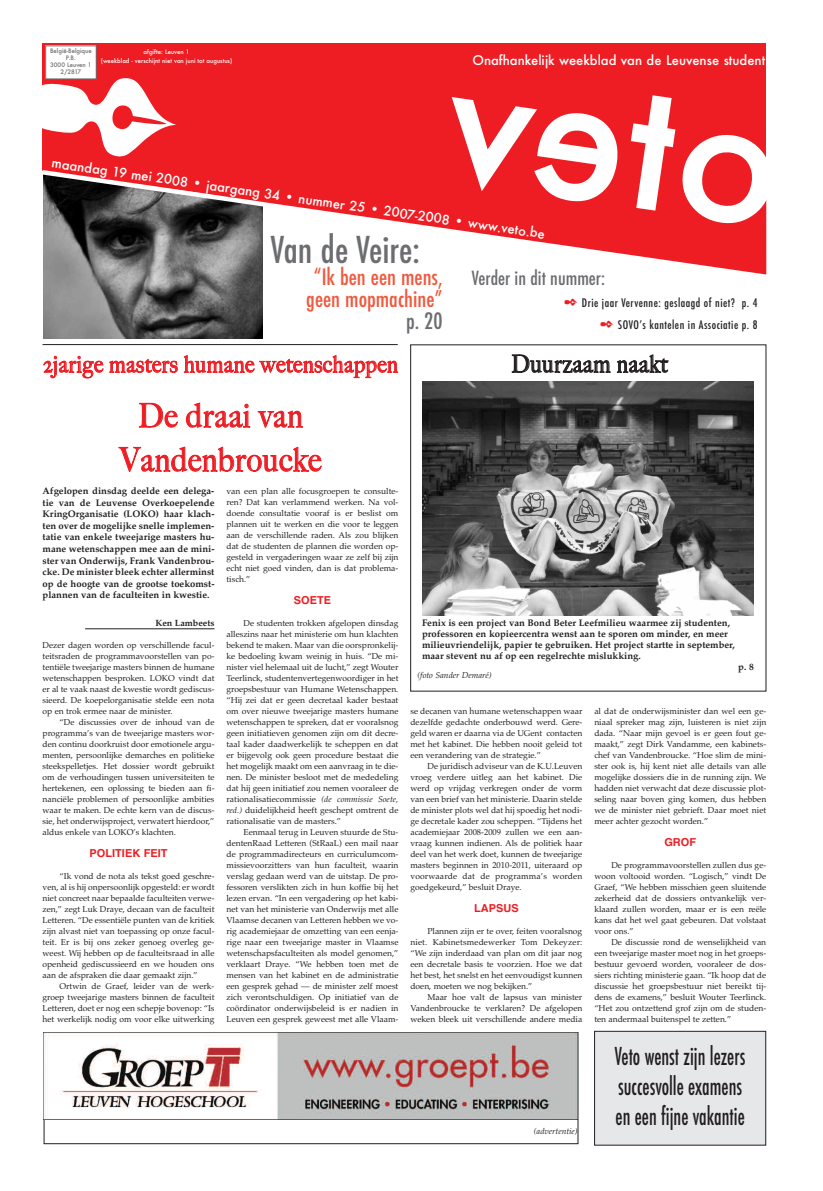
<style>
.page{position:relative;width:823px;height:1191px;background:#fff}
.page>*{position:absolute;margin:0;border:0;box-sizing:border-box;transform-origin:0 0}
.t1{font:500 condensed 36px "Futura";color:#6c6d70}
.t2{font:500 33px/44px "Big Caslon";letter-spacing:.03em;color:#ee1d23;text-align:center;scale:.9 1}
.t3{font:500 condensed 24px/30px "Futura";color:#231f20;scale:.8 1}
.t4{font:500 24px "Big Caslon";letter-spacing:.03em;color:#231f20;scale:.9 1}
.t5{font:500 23px "Big Caslon";letter-spacing:.03em;color:#ee1d23;scale:.9 1}
.t6{font:500 condensed 22px/22px "Futura";color:#f0593e;text-align:center}
.t7{font:500 condensed 22px "Futura";color:#6c6d70}
.t8{font:500 condensed 19px "Futura";color:#6c6d70}
.t9{font:500 13px "Futura";color:#fff}
.t10{font:500 condensed 11.5px/22px "Futura";letter-spacing:.04em;color:#231f20;text-align:right}
.t11{font:700 11px "Helvetica";color:#ee1d23}
.t12{font:700 9.5px/11.6px "Palatino";color:#231f20}
.t13{font:700 9px "Palatino";color:#231f20}
.t14{font:8.5px/11px "Palatino";color:#231f20;text-align:justify}
.t15{font:italic 8.5px "Palatino";color:#231f20}
.t16{font:500 6px/9px "Futura";color:#fff;text-align:center}
.t17{font:500 6px/7px "Futura";color:#6c6d70;text-align:center}
.s1{color:#ee1d23}
.s2{font-style:italic}
</style>
<div class="page">
<img style="left:44px;top:274px;width:218px;height:64px">
<div style="left:43px;top:43px;width:722px;height:128px;background:#ee1d23"></div>
<svg style="left:43px;top:171px;width:722px;height:103px"></svg>
<div style="left:46px;top:46px;width:50px;height:33px;background:#fff"></div>
<hr style="left:43px;top:344px;width:354px;height:1px;background:#231f20">
<img style="left:422px;top:381px;width:331px;height:234px">
<div style="left:594px;top:1031px;width:170px;height:113px;background:#e6e7e9"></div>
<div style="left:593px;top:1030px;width:172px;height:115px;border:1px solid #231f20"></div>
<div style="left:44px;top:1032px;width:534px;height:112px;border:1px solid #231f20"></div>
<img style="left:44px;top:1032px;width:533px;height:88px">
<hr style="left:85px;top:628px;width:129px;height:1px;background:#231f20">
<svg style="left:42px;top:65px;width:226px;height:144px"></svg>
<svg style="left:438px;top:93px;width:329px;height:136px"></svg>
<p class="t17" style="left:50px;top:47px;width:43px">België-Belgique<br>P.B.<br>3000 Leuven 1<br>2/2817</p>
<p class="t16" style="left:101px;top:47px;width:133px">afgifte: Leuven 1<br>(weekblad - verschijnt niet van juni tot augustus)</p>
<h3 class="t9" style="left:472px;top:52px;width:294px">Onafhankelijk weekblad van de Leuvense student</h3>
<h3 class="t9" style="left:53px;top:156px;width:499px;rotate:8deg">maandag 19 mei 2008 • jaargang 34 • nummer 25 • 2007-2008 • www.veto.be</h3>
<h1 class="t1" style="left:271px;top:229px;width:150px">Van de Veire:</h1>
<h3 class="t6" style="left:306px;top:266px;width:138px">“Ik ben een mens, geen mopmachine”</h3>
<h3 class="t7" style="left:406px;top:308px;width:38px">p. 20</h3>
<h3 class="t8" style="left:471px;top:267px;width:135px">Verder in dit nummer:</h3>
<h3 class="t10" style="left:563px;top:292px;width:195px"><span class="s1">✒</span> Drie jaar Vervenne: geslaagd of niet? p. 4 <span class="s1">✒</span> SOVO’s kantelen in Associatie p. 8</h3>
<h3 class="t5" style="left:43px;top:351px;width:395px">2jarige masters humane wetenschappen</h3>
<h3 class="t4" style="left:511px;top:350px;width:175px">Duurzaam naakt</h3>
<h2 class="t2" style="left:120px;top:394px;width:225px">De draai van<br>Vandenbroucke</h2>
<p class="t12" style="left:43px;top:485px;width:173px;text-align:justify">Afgelopen dinsdag deelde een delega&shy;tie van de Leuvense Overkoepelende KringOrganisatie (LOKO) haar klach&shy;ten over de mogelijke snelle implemen&shy;tatie van enkele tweejarige masters hu&shy;mane wetenschappen mee aan de mini&shy;ster van Onderwijs, Frank Vandenbrou&shy;cke. De minister bleek echter allerminst op de hoogte van de grootse toekomst&shy;plannen van de faculteiten in kwestie.</p>
<p class="t13" style="left:155px;top:617px;width:60px">Ken Lambeets</p>
<p class="t14" style="left:43px;top:639px;width:173px">Dezer dagen worden op verschillende facul&shy;teitsraden de programmavoorstellen van po&shy;tentiële tweejarige masters binnen de humane wetenschappen besproken. LOKO vindt dat er al te vaak naast de kwestie wordt gediscus&shy;sieerd. De koepelorganisatie stelde een nota op en trok ermee naar de minister.</p>
<p class="t14" style="left:43px;top:716px;width:173px;text-indent:17px">“De discussies over de inhoud van de programma’s van de tweejarige masters wor&shy;den continu doorkruist door emotionele argu&shy;menten, persoonlijke demarches en politieke steekspelletjes. Het dossier wordt gebruikt om de verhoudingen tussen universiteiten te hertekenen, een oplossing te bieden aan fi&shy;nanciële problemen of persoonlijke ambities waar te maken. De echte kern van de discus&shy;sie, het onderwijsproject, verwatert hierdoor,” aldus enkele van LOKO’s klachten.</p>
<p class="t11" style="left:89px;top:848px;width:79px">POLITIEK FEIT</p>
<p class="t14" style="left:43px;top:870px;width:173px;text-indent:17px">“Ik vond de nota als tekst goed geschre&shy;ven, al is hij onpersoonlijk opgesteld: er wordt niet concreet naar bepaalde faculteiten verwe&shy;zen,” zegt Luk Draye, decaan van de faculteit Letteren. “De essentiële punten van de kritiek zijn alvast niet van toepassing op onze facul&shy;teit. Er is bij ons zeker genoeg overleg ge&shy;weest. Wij hebben op de faculteitsraad in alle openheid gediscussieerd en we houden ons aan de afspraken die daar gemaakt zijn.”</p>
<p class="t14" style="left:43px;top:980px;width:173px;text-indent:17px">Ortwin de Graef, leider van de werk&shy;groep tweejarige masters binnen de faculteit Letteren, doet er nog een schepje bovenop: “Is het werkelijk nodig om voor elke uitwerking</p>
<p class="t14" style="left:226px;top:485px;width:173px">van een plan alle focusgroepen te consulte&shy;ren? Dat kan verlammend werken. Na vol&shy;doende consultatie vooraf is er beslist om plannen uit te werken en die voor te leggen aan de verschillende raden. Als zou blijken dat de studenten de plannen die worden op&shy;gesteld in vergaderingen waar ze zelf bij zijn echt niet goed vinden, dan is dat problema&shy;tisch.”</p>
<p class="t11" style="left:293px;top:595px;width:39px">SOETE</p>
<p class="t14" style="left:226px;top:617px;width:173px;text-indent:17px">De studenten trokken afgelopen dinsdag alleszins naar het ministerie om hun klachten bekend te maken. Maar van die oorspronkelij&shy;ke bedoeling kwam weinig in huis. “De mi&shy;nister viel helemaal uit de lucht,” zegt Wouter Teerlinck, studentenvertegenwoordiger in het groepsbestuur van Humane Wetenschappen. “Hij zei dat er geen decretaal kader bestaat om over nieuwe tweejarige masters humane wetenschappen te spreken, dat er vooralsnog geen initiatieven genomen zijn om dit decre&shy;taal kader daadwerkelijk te scheppen en dat er bijgevolg ook geen procedure bestaat die het mogelijk maakt om een aanvraag in te die&shy;nen. De minister besloot met de mededeling dat hij geen initiatief zou nemen vooraleer de rationalisatiecommissie <span class="s2">(de commissie Soete, red.)</span> duidelijkheid heeft geschept omtrent de rationalisatie van de masters.”</p>
<p class="t14" style="left:226px;top:826px;width:173px;text-indent:17px">Eenmaal terug in Leuven stuurde de Stu&shy;dentenRaad Letteren (StRaaL) een mail naar de programmadirecteurs en curriculumcom&shy;missievoorzitters van hun faculteit, waarin verslag gedaan werd van de uitstap. De pro&shy;fessoren verslikten zich in hun koffie bij het lezen ervan. “In een vergadering op het kabi&shy;net van het ministerie van Onderwijs met alle Vlaamse decanen van Letteren hebben we vo&shy;rig academiejaar de omzetting van een eenja&shy;rige naar een tweejarige master in Vlaamse wetenschapsfaculteiten als model genomen,” verklaart Draye. “We hebben toen met de mensen van het kabinet en de administratie een gesprek gehad — de minister zelf moest zich verontschuldigen. Op initiatief van de coördinator onderwijsbeleid is er nadien in Leuven een gesprek geweest met alle Vlaam-</p>
<p class="t12" style="left:422px;top:617px;width:314px;line-height:11px">Fenix is een project van Bond Beter Leefmilieu waarmee zij studenten, professoren en kopieercentra wenst aan te sporen om minder, en meer milieuvriendelijk, papier te gebruiken. Het project startte in september, maar stevent nu af op een regelrechte mislukking.</p>
<p class="t15" style="left:417px;top:670px;width:76px">(foto Sander Demaré)</p>
<p class="t14" style="left:410px;top:705px;width:173px">se decanen van humane wetenschappen waar dezelfde gedachte onderbouwd werd. Gere&shy;geld waren er daarna via de UGent contacten met het kabinet. Die hebben nooit geleid tot een verandering van de strategie.”</p>
<p class="t14" style="left:410px;top:760px;width:173px;text-indent:17px">De juridisch adviseur van de K.U.Leuven vroeg verdere uitleg aan het kabinet. Die werd op vrijdag verkregen onder de vorm van een brief van het ministerie. Daarin stelde de minister plots wel dat hij spoedig het nodi&shy;ge decretale kader zou scheppen. “Tijdens het academiejaar 2008-2009 zullen we een aan&shy;vraag kunnen indienen. Als de politiek haar deel van het werk doet, kunnen de tweejarige masters beginnen in 2010-2011, uiteraard op voorwaarde dat de programma’s worden goedgekeurd,” besluit Draye.</p>
<p class="t11" style="left:473px;top:903px;width:46px">LAPSUS</p>
<p class="t14" style="left:410px;top:925px;width:173px;text-indent:17px">Plannen zijn er te over, feiten vooralsnog niet. Kabinetsmedewerker Tom Dekeyzer: “We zijn inderdaad van plan om dit jaar nog een decretale basis te voorzien. Hoe we dat het best, het snelst en het eenvoudigst kunnen doen, moeten we nog bekijken.”</p>
<p class="t14" style="left:410px;top:991px;width:173px;text-indent:17px">Maar hoe valt de lapsus van minister Vandenbroucke te verklaren? De afgelopen weken bleek uit verschillende andere media</p>
<p class="t15" style="left:533px;top:1126px;width:45px">(advertentie)</p>
<p class="t12" style="left:737px;top:660px;width:17px">p. 8</p>
<p class="t14" style="left:594px;top:705px;width:173px">al dat de onderwijsminister dan wel een ge&shy;niaal spreker mag zijn, luisteren is niet zijn dada. “Naar mijn gevoel is er geen fout ge&shy;maakt,” zegt Dirk Vandamme, een kabinets&shy;chef van Vandenbroucke. “Hoe slim de mini&shy;ster ook is, hij kent niet alle details van alle mogelijke dossiers die in de running zijn. We hadden niet verwacht dat deze discussie plot&shy;seling naar boven ging komen, dus hebben we de minister niet gebrieft. Daar moet niet meer achter gezocht worden.”</p>
<p class="t11" style="left:664px;top:837px;width:33px">GROF</p>
<p class="t14" style="left:594px;top:859px;width:173px;text-indent:17px">De programmavoorstellen zullen dus ge&shy;woon voltooid worden. “Logisch,” vindt De Graef, “We hebben misschien geen sluitende zekerheid dat de dossiers ontvankelijk ver&shy;klaard zullen worden, maar er is een reële kans dat het wel gaat gebeuren. Dat volstaat voor ons.”</p>
<p class="t14" style="left:594px;top:936px;width:173px;text-indent:17px">De discussie rond de wenselijkheid van een tweejarige master moet nog in het groeps&shy;bestuur gevoerd worden, vooraleer de dos&shy;siers richting ministerie gaan. “Ik hoop dat de discussie het groepsbestuur niet bereikt tij&shy;dens de examens,” besluit Wouter Teerlinck. “Het zou ontzettend grof zijn om de studen&shy;ten andermaal buitenspel te zetten.”</p>
<h3 class="t3" style="left:614px;top:1041px;width:164px">Veto wenst zijn lezers succesvolle examens en een fijne vakantie</h3>
</div>
